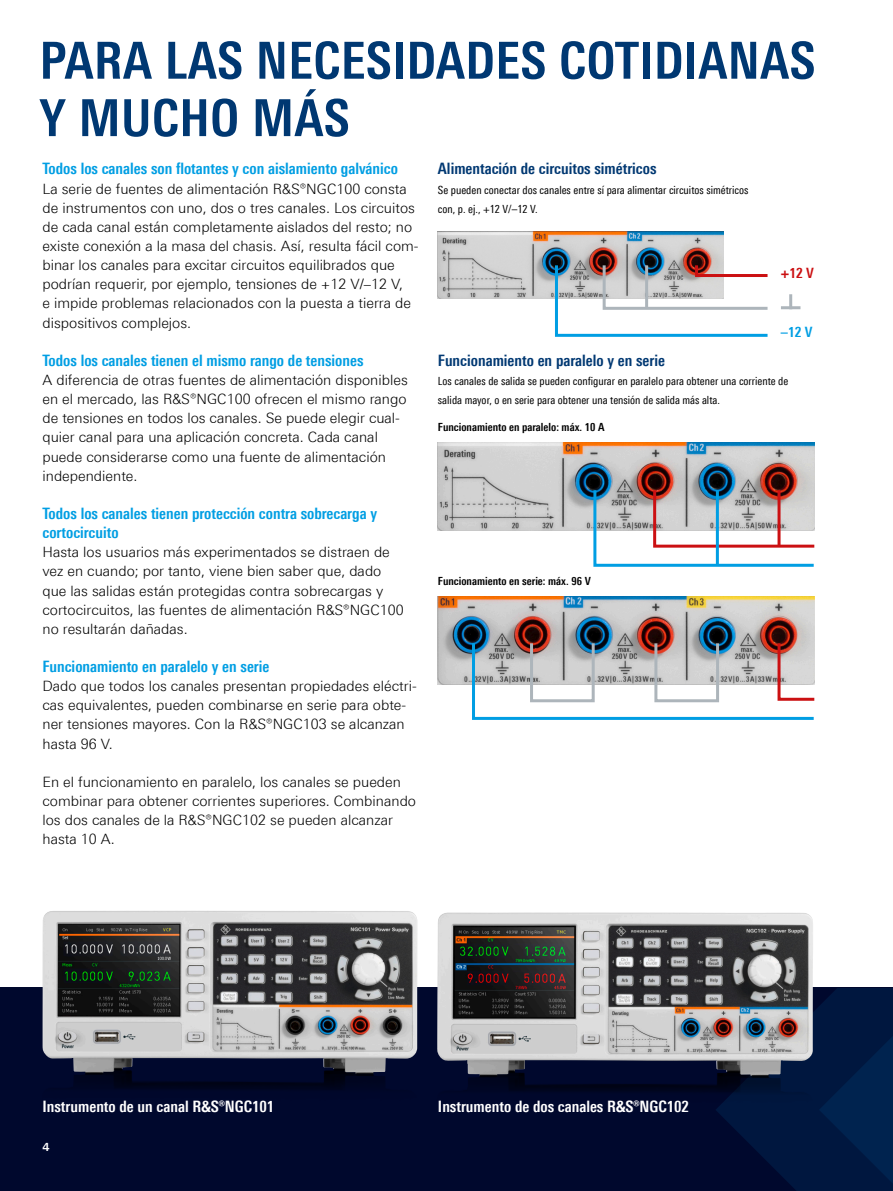
<style>
.page{position:relative;width:893px;height:1191px;background:#fff}
.page>*{position:absolute;margin:0;border:0;box-sizing:border-box;transform-origin:0 0}
.Seiten_Headline_34Pt_blau_IVZ{font:700 condensed 51px/57.4px "Linotype Universfor RS";letter-spacing:.01em;color:#003872}
.Absatzfett_cyan{font:700 condensed 15.75px/19.2px "Linotype Universfor RS";color:#009ee3}
.Grafik_Tabelle_Überschrift{font:700 condensed 15.75px "Linotype Universfor RS";color:#003872}
.Grafik_Tabelle_Überschrift-2{font:700 condensed 15.75px "Linotype Universfor RS";color:#fff}
.Haupttext_ohne_Abstand{font:300 14.25px/19.2px "Linotype Universfor RS";color:#000}
.Haupttext{font:300 14.25px/19.2px "Linotype Universfor RS";color:#000}
.Grafiktext_9_5_Pt_fett_ohne_Raster{font:700 condensed 14.25px "Linotype Universfor RS";color:#cb1012}
.Grafiktext_9_5_Pt_fett_ohne_Raster-2{font:700 condensed 14.25px "Linotype Universfor RS";color:#009ee3}
.Grafiktext{font:condensed 11.25px/19.2px "Linotype Universfor RS";color:#000}
.Grafiktext_fett_ohne_Raster{font:700 condensed 11.25px "Linotype Universfor RS";color:#000}
.t1{font:700 11.25px "Linotype Universfor RS";color:#fff}
</style>
<div class="page">
<div style="left:0;top:988px;width:893px;height:203px;background:#00082d"></div>
<svg style="left:812px;top:988px;width:81px;height:203px;background:#001a43"></svg>
<img style="left:466px;top:1076px;width:346px;height:115px">
<img style="left:437px;top:912px;width:376px;height:164px">
<img style="left:74px;top:1073px;width:311px;height:17px">
<img style="left:42px;top:911px;width:375px;height:162px">
<img style="left:438px;top:232px;width:286px;height:67px">
<hr style="left:781px;top:306px;width:19px;height:3px;background:#adb5bb">
<hr style="left:789px;top:294px;width:3px;height:15px;background:#adb5bb">
<svg style="left:553px;top:262px;width:215px;height:75px"></svg>
<hr style="left:645px;top:265px;width:3px;height:44px;background:#adb5bb">
<img style="left:438px;top:596px;width:376px;height:88px">
<img style="left:438px;top:442px;width:376px;height:89px">
<svg style="left:592px;top:487px;width:223px;height:80px"></svg>
<hr style="left:716px;top:490px;width:3px;height:75px;background:#009ee3">
<svg style="left:470px;top:640px;width:345px;height:80px"></svg>
<div style="left:530px;top:642px;width:65px;height:60px;border:3px solid #adb5bb"></div>
<div style="left:654px;top:642px;width:65px;height:60px;border:3px solid #adb5bb"></div>
<p class="Seiten_Headline_34Pt_blau_IVZ" style="left:40px;top:31px;width:777px">PARA LAS NECESIDADES COTIDIANAS<br>Y MUCHO MÁS</p>
<p class="Absatzfett_cyan" style="left:43px;top:159px;width:357px">Todos los canales son flotantes y con aislamiento galvánico</p>
<p class="Haupttext_ohne_Abstand" style="left:43px;top:179px;width:378px">La serie de fuentes de alimentación R&amp;S®NGC100 consta de instrumentos con uno, dos o tres canales. Los circuitos de cada canal están completamente aislados del resto; no existe conexión a la masa del chasis. Así, resulta fácil com&shy;binar los canales para excitar circuitos equilibrados que podrían requerir, por ejemplo, tensiones de +12 V/–12 V,<br>e impide problemas relacionados con la puesta a tierra de dispositivos complejos.</p>
<p class="Absatzfett_cyan" style="left:43px;top:350px;width:322px">Todos los canales tienen el mismo rango de tensiones</p>
<p class="Haupttext_ohne_Abstand" style="left:43px;top:370px;width:367px">A diferencia de otras fuentes de alimentación disponibles en el mercado, las R&amp;S®NGC100 ofrecen el mismo rango de tensiones en todos los canales. Se puede elegir cual&shy;quier canal para una aplicación concreta. Cada canal puede considerarse como una fuente de alimentación independiente.</p>
<p class="Absatzfett_cyan" style="left:43px;top:503px;width:336px">Todos los canales tienen protección contra sobrecarga y cortocircuito</p>
<p class="Haupttext_ohne_Abstand" style="left:43px;top:542px;width:363px">Hasta los usuarios más experimentados se distraen de vez en cuando; por tanto, viene bien saber que, dado que las salidas están protegidas contra sobrecargas y cortocircuitos, las fuentes de alimentación R&amp;S®NGC100 no resultarán dañadas.</p>
<p class="Absatzfett_cyan" style="left:43px;top:656px;width:228px">Funcionamiento en paralelo y en serie</p>
<p class="Haupttext_ohne_Abstand" style="left:43px;top:676px;width:376px">Dado que todos los canales presentan propiedades eléctri&shy;cas equivalentes, pueden combinarse en serie para obte&shy;ner tensiones mayores. Con la R&amp;S®NGC103 se alcanzan hasta 96 V.</p>
<p class="Haupttext" style="left:43px;top:772px;width:375px">En el funcionamiento en paralelo, los canales se pueden combinar para obtener corrientes superiores. Combinando los dos canales de la R&amp;S®NGC102 se pueden alcanzar hasta 10 A.</p>
<p class="Grafik_Tabelle_Überschrift" style="left:438px;top:159px;width:220px">Alimentación de circuitos simétricos</p>
<p class="Grafiktext" style="left:438px;top:180px;width:312px">Se pueden conectar dos canales entre sí para alimentar circuitos simétricos con, p. ej., +12 V/–12 V.</p>
<p class="Grafiktext_9_5_Pt_fett_ohne_Raster" style="left:781px;top:265px;width:35px">+12 V</p>
<p class="Grafiktext_9_5_Pt_fett_ohne_Raster-2" style="left:781px;top:324px;width:33px">–12 V</p>
<p class="Grafik_Tabelle_Überschrift" style="left:438px;top:351px;width:228px">Funcionamiento en paralelo y en serie</p>
<p class="Grafiktext" style="left:438px;top:371px;width:352px">Los canales de salida se pueden configurar en paralelo para obtener una corriente de salida mayor, o en serie para obtener una tensión de salida más alta.</p>
<p class="Grafiktext_fett_ohne_Raster" style="left:438px;top:421px;width:168px">Funcionamiento en paralelo: máx. 10 A</p>
<p class="Grafiktext_fett_ohne_Raster" style="left:438px;top:574px;width:154px">Funcionamiento en serie: máx. 96 V</p>
<p class="Grafik_Tabelle_Überschrift-2" style="left:43px;top:1097px;width:233px">Instrumento de un canal R&amp;S®NGC101</p>
<p class="Grafik_Tabelle_Überschrift-2" style="left:438px;top:1097px;width:253px">Instrumento de dos canales R&amp;S®NGC102</p>
<p class="t1" style="left:43px;top:1139px;width:9px">4</p>
</div>
